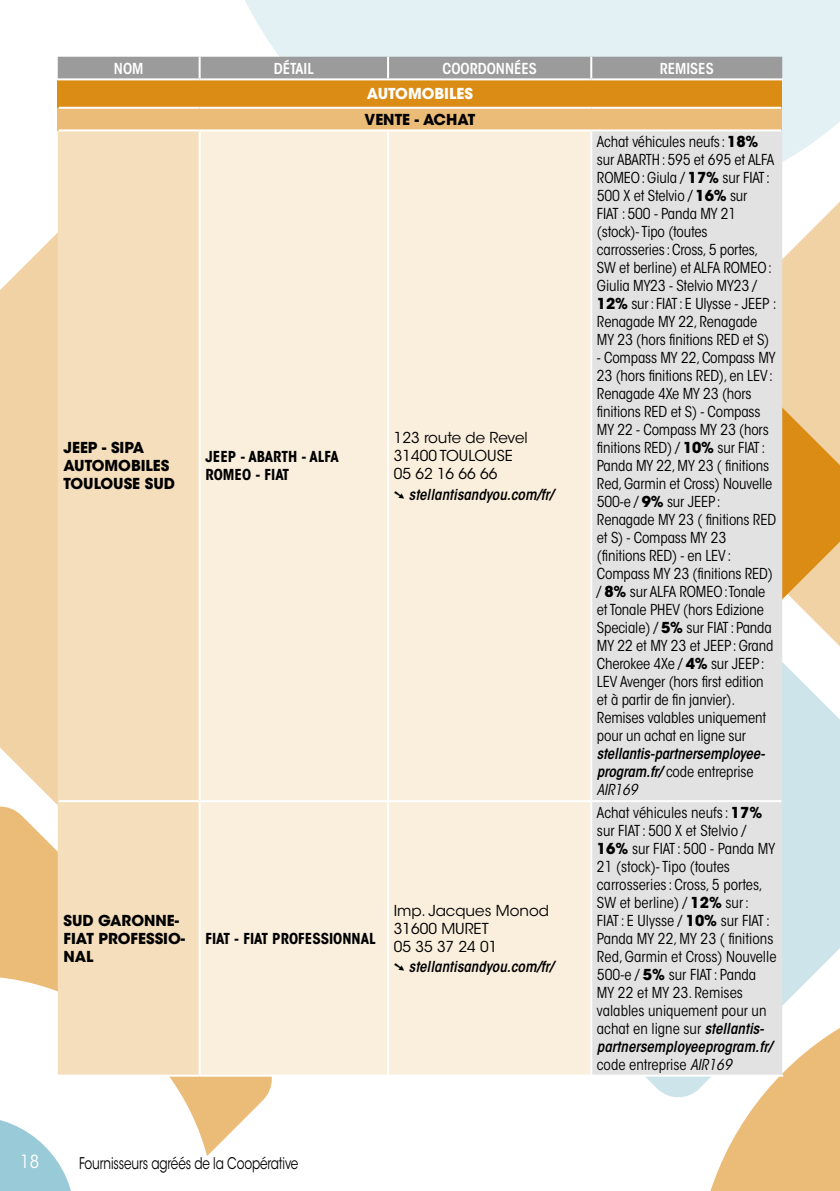
<style>
.page{position:relative;width:840px;height:1191px;background:#fff}
.page>*{position:absolute;margin:0;border:0;box-sizing:border-box;transform-origin:0 0}
.t1{font:condensed 18px "ITC Avant Garde Std";color:#fff}
.t2{font:16px "ITC Avant Garde Std";letter-spacing:-.01em;color:#000;scale:.75 1}
.t3{font:condensed 15px/18px "ITC Avant Garde Std";letter-spacing:-.01em;color:#000}
.t4{font:italic 600 condensed 15px/18px "ITC Avant Garde Std";color:#000}
.t5{font:15px/18px "ITC Avant Garde Std";color:#000}
.t6{font:700 15px/18px "ITC Avant Garde Std";color:#000}
.t7{font:700 condensed 15px/18px "ITC Avant Garde Std";color:#000}
.t8{font:600 condensed 15px "ITC Avant Garde Std";color:#fff}
.t9{font:700 15px "ITC Avant Garde Std";color:#fff}
.s1{font-weight:700;font-stretch:normal}
.s2{font-weight:400;font-style:normal}
.s3{font-weight:400}
.s4{font-weight:600;font-style:italic}
.s5{font-style:italic}
</style>
<div class="page">
<svg style="left:710px;top:1100px;width:129px;height:91px"></svg>
<svg style="left:0;top:946px;width:272px;height:202px;fill:#eabc77"></svg>
<svg style="left:781px;top:213px;width:58px;height:91px;fill:#f1d2a5"></svg>
<svg style="left:645px;top:703px;width:194px;height:397px;fill:#cde4eb"></svg>
<svg style="left:0;top:92px;width:58px;height:854px;fill:#f1d2a5"></svg>
<svg style="left:781px;top:304px;width:58px;height:399px"></svg>
<svg style="left:204px;top:0;width:635px;height:213px;fill:#e3f0f4"></svg>
<svg style="left:0;top:976px;width:215px;height:180px"></svg>
<svg style="left:0;top:1116px;width:75px;height:75px"></svg>
<div style="left:58px;top:57px;width:723px;height:21px;background:#9b9b9b"></div>
<div style="left:58px;top:79px;width:723px;height:29px;background:#db8c15"></div>
<div style="left:58px;top:108px;width:723px;height:22px;background:#eabc77"></div>
<div style="left:58px;top:130px;width:140px;height:944px;background:#f5debb"></div>
<div style="left:200px;top:131px;width:390px;height:943px;background:#faefdd"></div>
<div style="left:592px;top:130px;width:189px;height:944px;background:#e2e2e2"></div>
<hr style="left:59px;top:107px;width:140px;height:2px;background:#fff">
<hr style="left:199px;top:107px;width:189px;height:2px;background:#fff">
<hr style="left:388px;top:107px;width:203px;height:2px;background:#fff">
<hr style="left:591px;top:107px;width:189px;height:2px;background:#fff">
<hr style="left:59px;top:129px;width:140px;height:2px;background:#fff">
<hr style="left:199px;top:129px;width:189px;height:2px;background:#fff">
<hr style="left:388px;top:129px;width:203px;height:2px;background:#fff">
<hr style="left:387px;top:131px;width:2px;height:669px;background:#fff">
<hr style="left:591px;top:129px;width:189px;height:2px;background:#fff">
<hr style="left:590px;top:131px;width:2px;height:669px;background:#fff">
<hr style="left:198px;top:57px;width:2px;height:21px;background:#fff">
<hr style="left:387px;top:57px;width:2px;height:21px;background:#fff">
<hr style="left:590px;top:57px;width:2px;height:21px;background:#fff">
<hr style="left:57px;top:78px;width:142px;height:2px;background:#fff">
<hr style="left:199px;top:78px;width:189px;height:2px;background:#fff">
<hr style="left:388px;top:78px;width:203px;height:2px;background:#fff">
<hr style="left:591px;top:78px;width:191px;height:2px;background:#fff">
<hr style="left:59px;top:800px;width:140px;height:2px;background:#fff">
<hr style="left:199px;top:800px;width:189px;height:2px;background:#fff">
<hr style="left:198px;top:802px;width:2px;height:272px;background:#fff">
<hr style="left:388px;top:800px;width:203px;height:2px;background:#fff">
<hr style="left:387px;top:802px;width:2px;height:272px;background:#fff">
<hr style="left:591px;top:800px;width:189px;height:2px;background:#fff">
<hr style="left:57px;top:1074px;width:142px;height:2px;background:#fff">
<hr style="left:199px;top:1074px;width:189px;height:2px;background:#fff">
<hr style="left:591px;top:1074px;width:191px;height:2px;background:#fff">
<p class="t8" style="left:114px;top:59px;width:31px">NOM</p>
<p class="t8" style="left:274px;top:59px;width:41px">DÉTAIL</p>
<p class="t8" style="left:442px;top:59px;width:96px">COORDONNÉES</p>
<p class="t8" style="left:659px;top:59px;width:55px">REMISES</p>
<p class="t9" style="left:367px;top:84px;width:107px">AUTOMOBILES</p>
<p class="t6" style="left:364px;top:110px;width:112px">VENTE - ACHAT</p>
<p class="t6" style="left:63px;top:439px;width:113px">JEEP - SIPA<br>AUTOMOBILES<br>TOULOUSE SUD</p>
<p class="t7" style="left:205px;top:448px;width:135px">JEEP - ABARTH - ALFA<br>ROMEO - FIAT</p>
<p class="t5" style="left:393px;top:429px;width:135px">123 route de Revel<br>31400 TOULOUSE<br>05 62 16 66 66</p>
<p class="t4" style="left:393px;top:485px;width:161px">➘ stellantisandyou.com/fr/</p>
<p class="t6" style="left:63px;top:911px;width:123px">SUD GARONNE-<br>FIAT PROFESSIO-<br>NAL</p>
<p class="t7" style="left:205px;top:929px;width:172px">FIAT - FIAT PROFESSIONNAL</p>
<p class="t5" style="left:393px;top:901px;width:157px">Imp. Jacques Monod<br>31600 MURET<br>05 35 37 24 01</p>
<p class="t4" style="left:393px;top:958px;width:161px">➘ stellantisandyou.com/fr/</p>
<p class="t1" style="left:20px;top:1150px;width:20px">18</p>
<p class="t2" style="left:79px;top:1153px;width:294px">Fournisseurs agréés de la Coopérative</p>
<p class="t3" style="left:596px;top:133px;width:181px">Achat véhicules neufs : <span class="s1">18% </span>sur ABARTH: 595 et 695 et ALFA<br>ROMEO: Giula / <span class="s1">17%</span> sur FIAT :<br>500 X et Stelvio / <span class="s1">16%</span> sur<br>FIAT : 500 - Panda MY 21 (stock)- Tipo (toutes carrosseries : Cross, 5 portes,<br>SW et berline) et ALFA ROMEO:<br>Giulia MY23 - Stelvio MY23 /<br><span class="s1">12%</span> sur: FIAT : E Ulysse - JEEP :<br>Renagade MY 22, Renagade<br>MY 23 (hors finitions RED et S)</p>
<p class="t3" style="left:596px;top:349px;width:180px">- Compass MY 22, Compass MY<br>23 (hors finitions RED), en LEV:<br>Renagade 4Xe MY 23 (hors finitions RED et S) - Compass<br>MY 22 - Compass MY 23 (hors finitions RED) / <span class="s1">10%</span> sur FIAT :<br>Panda MY 22, MY 23 ( finitions<br>Red, Garmin et Cross) Nouvelle<br>500-e / <span class="s1">9%</span> sur JEEP:<br>Renagade MY 23 ( finitions RED et S) - Compass MY 23 (finitions RED) - en LEV:<br>Compass MY 23 (finitions RED) / <span class="s1">8%</span> sur ALFA ROMEO:Tonale et Tonale PHEV (hors Edizione<br>Speciale) / <span class="s1">5%</span> sur FIAT : Panda<br>MY 22 et MY 23 et JEEP: Grand<br>Cherokee 4Xe / <span class="s1">4%</span> sur JEEP:<br>LEV Avenger (hors first edition et à partir de fin janvier).<br>Remises valables uniquement pour un achat en ligne sur</p>
<p class="t4" style="left:596px;top:745px;width:169px">stellantis-partnersemployee&shy;program.fr/ <span class="s2">code entreprise<br></span><span class="s3">AIR169</span></p>
<p class="t3" style="left:596px;top:803px;width:181px">Achat véhicules neufs : <span class="s1">17% </span>sur FIAT : 500 X et Stelvio /<br><span class="s1">16%</span> sur FIAT : 500 - Panda MY<br>21 (stock)- Tipo (toutes carrosseries : Cross, 5 portes,<br>SW et berline) / <span class="s1">12%</span> sur:<br>FIAT : E Ulysse / <span class="s1">10%</span> sur FIAT :<br>Panda MY 22, MY 23 ( finitions<br>Red, Garmin et Cross) Nouvelle<br>500-e / <span class="s1">5%</span> sur FIAT : Panda<br>MY 22 et MY 23. Remises valables uniquement pour un achat en ligne sur <span class="s4">stellantis&shy;partnersemployeeprogram.fr/ </span>code entreprise <span class="s5">AIR169</span></p>
</div>
